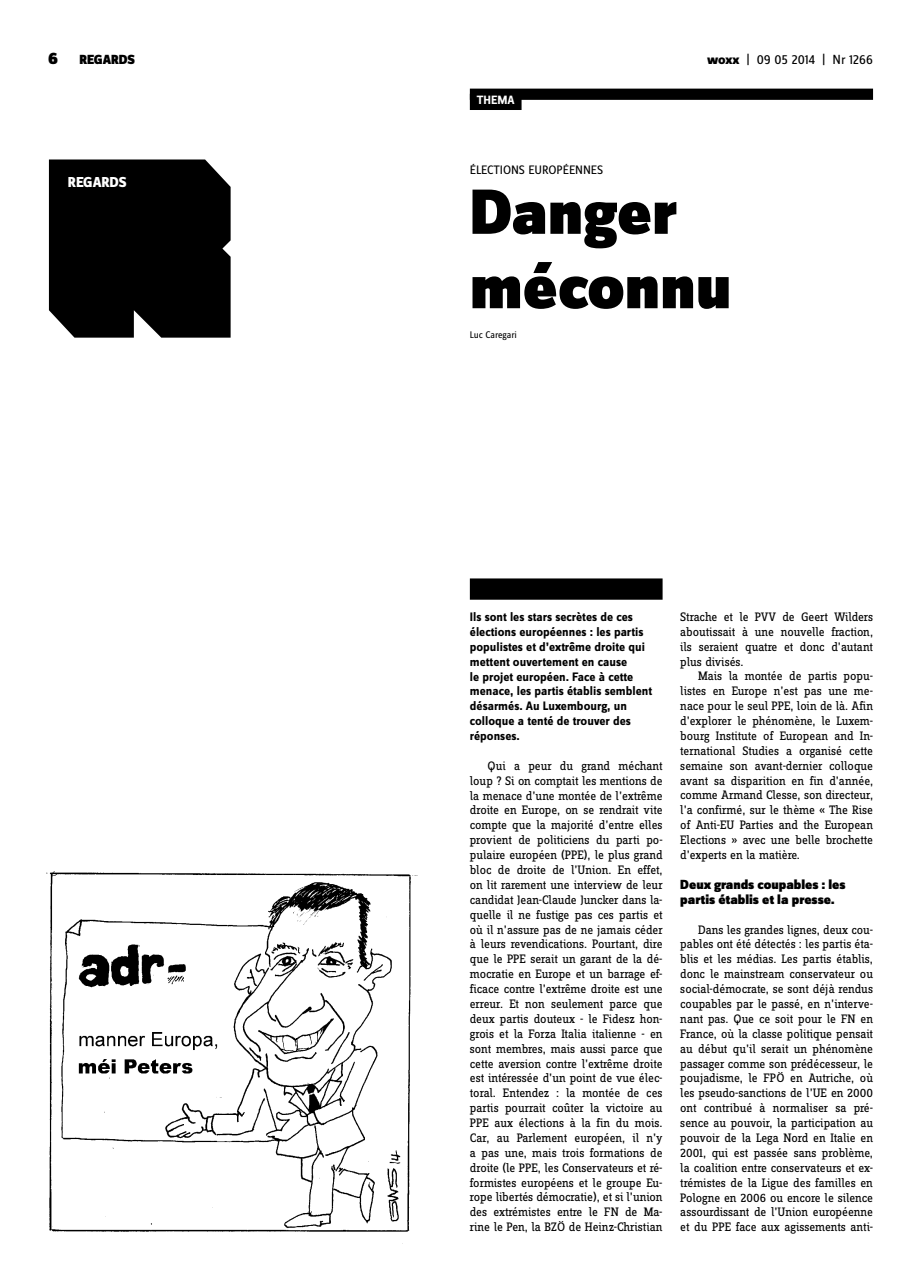
<style>
.page{position:relative;width:922px;height:1276px;background:#fff}
.page>*{position:absolute;margin:0;border:0;box-sizing:border-box;transform-origin:0 0}
.t1{font:900 66.25px/74.4px "Zine Sans Dis";color:#000}
.t2{font:800 15px "Zine Sans Dis";letter-spacing:-.01em;color:#fff}
.t3{font:900 13.75px/14.9px "Zine Sans Dis";color:#000}
.t4{font:13.75px "Zine Sans Dis";letter-spacing:-.01em;color:#000}
.t5{font:12.75px/14.9px "Zine Slab Dis";color:#000;text-align:justify}
.t6{font:700 12.75px/14.9px "Zine Sans Dis";color:#000}
.t7{font:12.75px "Zine Sans Dis";color:#000}
.t8{font:700 12.5px "Zine Sans Dis";color:#fff}
.t9{font:10px "Zine Sans Dis";color:#000}
.s1{font-size:17.5px}
.s2{font-weight:800}
</style>
<div class="page">
<div style="left:469px;top:89px;width:403px;height:11px;background:#000"></div>
<img style="left:46px;top:871px;width:371px;height:361px">
<div style="left:49px;top:159px;width:181px;height:179px;background:#000"></div>
<div style="left:469px;top:578px;width:193px;height:22px;background:#000"></div>
<div style="left:469px;top:94px;width:52px;height:16px;background:#000"></div>
<p class="t3" style="left:48px;top:53px;width:88px"><span class="s1">6</span> REGARDS</p>
<p class="t4" style="left:707px;top:53px;width:167px"><span class="s2">woxx</span> | 09 05 2014 | Nr 1266</p>
<p class="t2" style="left:68px;top:174px;width:60px">REGARDS</p>
<p class="t8" style="left:477px;top:93px;width:39px">THEMA</p>
<p class="t7" style="left:469px;top:163px;width:135px">ÉLECTIONS EUROPÉENNES</p>
<h1 class="t1" style="left:469px;top:179px;width:263px">Danger méconnu</h1>
<p class="t9" style="left:469px;top:329px;width:49px">Luc Caregari</p>
<p class="t6" style="left:469px;top:610px;width:184px">Ils sont les stars secrètes de ces élections européennes : les partis populistes et d’extrême droite qui mettent ouvertement en cause<br>le projet européen. Face à cette menace, les partis établis semblent désarmés. Au Luxembourg, un colloque a tenté de trouver des réponses.</p>
<p class="t5" style="left:469px;top:759px;width:194px;text-indent:18px">Qui a peur du grand méchant loup ? Si on comptait les mentions de la menace d’une montée de l’extrême droite en Europe, on se rendrait vite compte que la majorité d’entre elles provient de politiciens du parti po&shy;pulaire européen (PPE), le plus grand bloc de droite de l’Union. En effet, on lit rarement une interview de leur candidat Jean-Claude Juncker dans la&shy;quelle il ne fustige pas ces partis et où il n’assure pas de ne jamais céder à leurs revendications. Pourtant, dire que le PPE serait un garant de la dé&shy;mocratie en Europe et un barrage ef&shy;ficace contre l’extrême droite est une erreur. Et non seulement parce que deux partis douteux - le Fidesz hon&shy;grois et la Forza Italia italienne - en sont membres, mais aussi parce que cette aversion contre l’extrême droite est intéressée d’un point de vue élec&shy;toral. Entendez : la montée de ces partis pourrait coûter la victoire au PPE aux élections à la fin du mois.<br>Car, au Parlement européen, il n’y a pas une, mais trois formations de droite (le PPE, les Conservateurs et ré&shy;formistes européens et le groupe Eu&shy;rope libertés démocratie), et si l’union des extrémistes entre le FN de Ma&shy;rine le Pen, la BZÖ de Heinz-Christian</p>
<p class="t5" style="left:680px;top:610px;width:194px">Strache et le PVV de Geert Wilders aboutissait à une nouvelle fraction, ils seraient quatre et donc d’autant plus divisés.</p>
<p class="t5" style="left:680px;top:669px;width:194px;text-indent:18px">Mais la montée de partis popu&shy;listes en Europe n’est pas une me&shy;nace pour le seul PPE, loin de là. Afin d’explorer le phénomène, le Luxem&shy;bourg Institute of European and In&shy;ternational Studies a organisé cette semaine son avant-dernier colloque avant sa disparition en fin d’année, comme Armand Clesse, son directeur, l’a confirmé, sur le thème « The Rise of Anti-EU Parties and the European Elections » avec une belle brochette d’experts en la matière.</p>
<p class="t3" style="left:680px;top:878px;width:167px">Deux grands coupables : les partis établis et la presse.</p>
<p class="t5" style="left:680px;top:922px;width:194px;text-indent:18px">Dans les grandes lignes, deux cou&shy;pables ont été détectés : les partis éta&shy;blis et les médias. Les partis établis, donc le mainstream conservateur ou social-démocrate, se sont déjà rendus coupables par le passé, en n’interve&shy;nant pas. Que ce soit pour le FN en France, où la classe politique pensait au début qu’il serait un phénomène passager comme son prédécesseur, le poujadisme, le FPÖ en Autriche, où les pseudo-sanctions de l’UE en 2000 ont contribué à normaliser sa pré&shy;sence au pouvoir, la participation au pouvoir de la Lega Nord en Italie en 2001, qui est passée sans problème, la coalition entre conservateurs et ex&shy;trémistes de la Ligue des familles en Pologne en 2006 ou encore le silence assourdissant de l’Union européenne et du PPE face aux agissements anti-</p>
</div>
